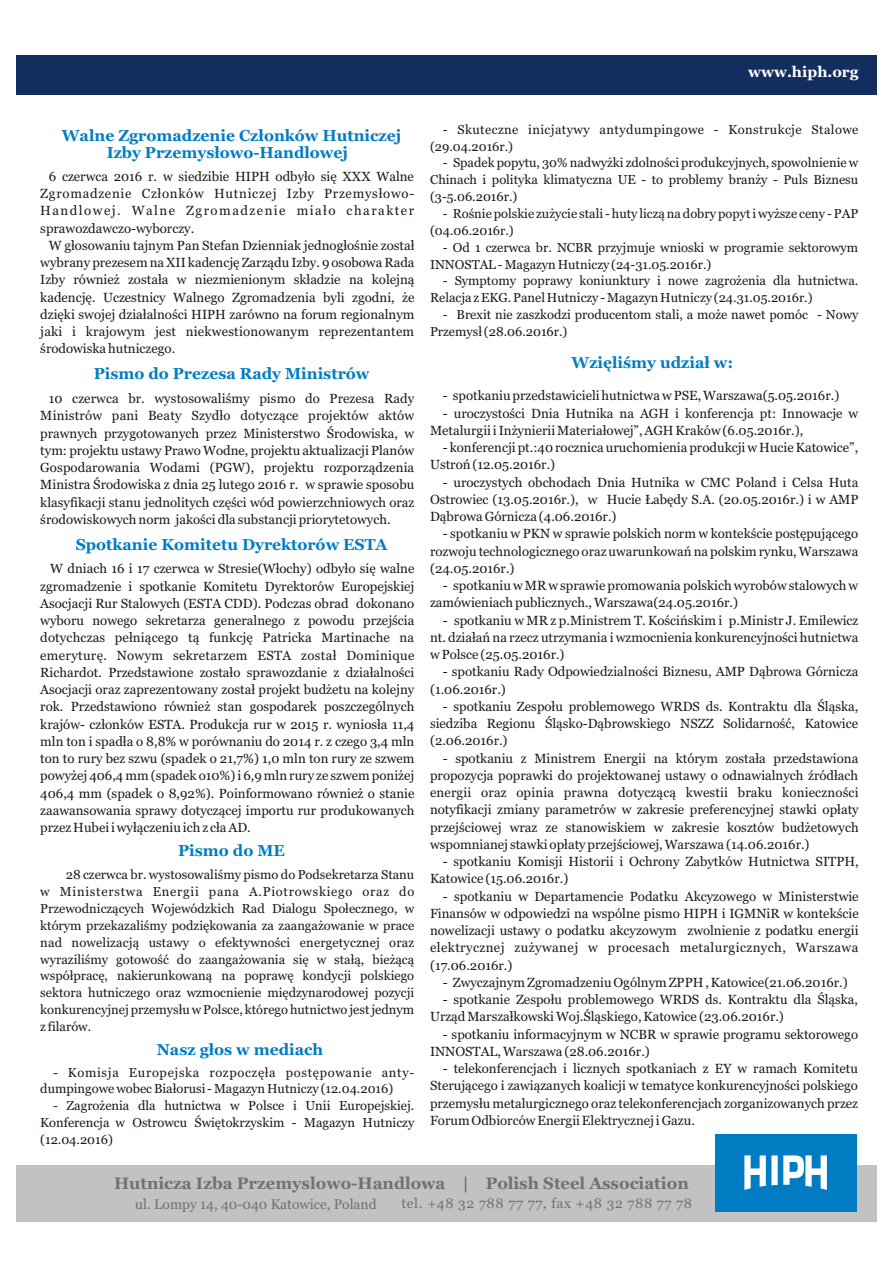
<style>
.page{position:relative;width:894px;height:1263px;background:#fff}
.page>*{position:absolute;margin:0;border:0;box-sizing:border-box;transform-origin:0 0}
.t1{font:700 16.65px "Georgia";color:#737070}
.t2{font:700 15.75px/17.5px "Georgia";color:#007dc2;text-align:center}
.t3{font:700 15px "Georgia";color:#fff}
.t4{font:13.8px "Georgia";letter-spacing:.05em;color:#737070}
.t5{font:13.8px "Georgia";color:#737070}
.t6{font:13.2px/17.2px "Georgia";color:#1f1a17;text-align:justify}
.t7{font:12.9px/16.8px "Georgia";color:#1f1a17}
.t8{font:12.9px/16.8px "Georgia";letter-spacing:.03em;color:#1f1a17}
</style>
<div class="page">
<div style="left:16px;top:1166px;width:861px;height:56px;background:#c2c2c2"></div>
<div style="left:715px;top:1134px;width:141px;height:77px;background:#007dc2"></div>
<div style="left:16px;top:55px;width:861px;height:40px;background:#122e5e"></div>
<svg style="left:744px;top:1155px;width:83px;height:35px"></svg>
<p class="t3" style="left:748px;top:66px;width:112px">www.hiph.org</p>
<p class="t2" style="left:62px;top:128px;width:341px">Walne Zgromadzenie Cz³onków Hutniczej<br>Izby Przemys³owo-Handlowej</p>
<p class="t6" style="left:40px;top:169px;width:376px;text-indent:9px">6 czerwca 2016 r. w siedzibie HIPH odby³o siê XXX Walne Zgromadzenie Cz³onków Hutniczej Izby Przemys³owo-Handlowej. Walne Zgromadzenie mia³o charakter sprawozdawczo-wyborczy.</p>
<p class="t6" style="left:40px;top:238px;width:376px;text-indent:9px">W g³osowaniu tajnym Pan Stefan Dzienniak jednog³oœnie zosta³ wybrany prezesem na XII kadencjê Zarz¹du Izby. 9 osobowa Rada Izby równie¿ zosta³a w niezmienionym sk³adzie na kolejn¹ kadencjê. Uczestnicy Walnego Zgromadzenia byli zgodni, ¿e dziêki swojej dzia³alnoœci HIPH zarówno na forum regionalnym jaki i krajowym jest niekwestionowanym reprezentantem œrodowiska hutniczego.</p>
<p class="t6" style="left:40px;top:391px;width:376px;text-indent:9px">10 czerwca br. wystosowaliœmy pismo do Prezesa Rady Ministrów pani Beaty Szyd³o dotycz¹ce projektów aktów prawnych przygotowanych przez Ministerstwo Œrodowiska, w tym: projektu ustawy Prawo Wodne, projektu aktualizacji Planów Gospodarowania Wodami (PGW), projektu rozporz¹dzenia Ministra Œrodowiska z dnia 25 lutego 2016 r. w sprawie sposobu klasyfikacji stanu jednolitych czêœci wód powierzchniowych oraz œrodowiskowych norm jakoœci dla substancji priorytetowych.</p>
<p class="t6" style="left:40px;top:561px;width:376px;text-indent:10px">W dniach 16 i 17 czerwca w Stresie(W³ochy) odby³o siê walne zgromadzenie i spotkanie Komitetu Dyrektorów Europejskiej Asocjacji Rur Stalowych (ESTA CDD). Podczas obrad dokonano wyboru nowego sekretarza generalnego z powodu przejœcia dotychczas pe³ni¹cego t¹ funkcjê Patricka Martinache na emeryturê. Nowym sekretarzem ESTA zosta³ Dominique Richardot. Przedstawione zosta³o sprawozdanie z dzia³alnoœci Asocjacji oraz zaprezentowany zosta³ projekt bud¿etu na kolejny rok. Przedstawiono równie¿ stan gospodarek poszczególnych krajów- cz³onków ESTA. Produkcja rur w 2015 r. wynios³a 11,4 mln ton i spad³a o 8,8% w porównaniu do 2014 r. z czego 3,4 mln ton to rury bez szwu (spadek o 21,7%) 1,0 mln ton rury ze szwem powy¿ej 406,4 mm (spadek o10%) i 6,9 mln rury ze szwem poni¿ej 406,4 mm (spadek o 8,92%). Poinformowano równie¿ o stanie zaawansowania sprawy dotycz¹cej importu rur produkowanych przez Hubei i wy³¹czeniu ich z c³a AD.</p>
<p class="t7" style="left:40px;top:867px;width:376px;text-align:justify;text-indent:26px">28 czerwca br. wystosowaliœmy pismo do Podsekretarza Stanu w Ministerstwa Energii pana A.Piotrowskiego oraz do Przewodnicz¹cych Wojewódzkich Rad Dialogu Spo³ecznego, w którym przekazaliœmy podziêkowania za zaanga¿owanie w prace nad nowelizacj¹ ustawy o efektywnoœci energetycznej oraz wyraziliœmy gotowoœæ do zaanga¿owania siê w sta³¹, bie¿¹c¹ wspó³pracê, nakierunkowan¹ na poprawê kondycji polskiego sektora hutniczego oraz wzmocnienie miêdzynarodowej pozycji konkurencyjnej przemys³u w Polsce, którego hutnictwo jest jednym z filarów.</p>
<p class="t7" style="left:40px;top:1065px;width:375px;text-indent:13px">- Komisja Europejska rozpoczê³a postêpowanie anty&shy;dumpingowe wobec Bia³orusi - Magazyn Hutniczy (12.04.2016)</p>
<p class="t7" style="left:40px;top:1098px;width:376px;text-align:justify;text-indent:13px">- Zagro¿enia dla hutnictwa w Polsce i Unii Europejskiej.<br>Konferencja w Ostrowcu Œwiêtokrzyskim - Magazyn Hutniczy (12.04.2016)</p>
<p class="t2" style="left:94px;top:366px;width:277px">Pismo do Prezesa Rady Ministrów</p>
<p class="t2" style="left:76px;top:537px;width:313px">Spotkanie Komitetu Dyrektorów ESTA</p>
<p class="t2" style="left:178px;top:843px;width:108px">Pismo do ME</p>
<p class="t2" style="left:157px;top:1042px;width:168px">Nasz g³os w mediach</p>
<p class="t8" style="left:430px;top:122px;width:430px;text-indent:13px">- Skuteczne inicjatywy antydumpingowe - Konstrukcje Stalowe (29.04.2016r.)</p>
<p class="t7" style="left:430px;top:156px;width:430px;text-align:justify;text-indent:13px">- Spadek popytu, 30% nadwy¿ki zdolnoœci produkcyjnych, spowolnienie w Chinach i polityka klimatyczna UE - to problemy bran¿y - Puls Biznesu (3-5.06.2016r.)</p>
<p class="t7" style="left:430px;top:206px;width:430px;text-indent:13px">- Roœnie polskie zu¿ycie stali - huty licz¹ na dobry popyt i wy¿sze ceny - PAP (04.06.2016r.)</p>
<p class="t7" style="left:430px;top:240px;width:430px;text-indent:13px">- Od 1 czerwca br. NCBR przyjmuje wnioski w programie sektorowym<br>INNOSTAL - Magazyn Hutniczy (24-31.05.2016r.)</p>
<p class="t7" style="left:430px;top:273px;width:430px;text-indent:13px">- Symptomy poprawy koniunktury i nowe zagro¿enia dla hutnictwa.<br>Relacja z EKG. Panel Hutniczy - Magazyn Hutniczy (24.31.05.2016r.)</p>
<p class="t7" style="left:430px;top:307px;width:430px;text-indent:13px">- Brexit nie zaszkodzi producentom stali, a mo¿e nawet pomóc - Nowy<br>Przemys³ (28.06.2016r.)</p>
<p class="t2" style="left:572px;top:355px;width:163px">Wziêliœmy udzia³ w:</p>
<p class="t6" style="left:443px;top:388px;width:398px">- spotkaniu przedstawicieli hutnictwa w PSE, Warszawa(5.05.2016r.)</p>
<p class="t6" style="left:430px;top:406px;width:430px;text-indent:13px">- uroczystoœci Dnia Hutnika na AGH i konferencja pt: Innowacje w<br>Metalurgii i In¿ynierii Materia³owej”, AGH Kraków (6.05.2016r.),</p>
<p class="t6" style="left:430px;top:440px;width:430px;text-indent:13px">- konferencji pt.:40 rocznica uruchomienia produkcji w Hucie Katowice”,<br>Ustroñ (12.05.2016r.)</p>
<p class="t6" style="left:430px;top:474px;width:430px;text-indent:13px">- uroczystych obchodach Dnia Hutnika w CMC Poland i Celsa Huta Ostrowiec (13.05.2016r.), w Hucie £abêdy S.A. (20.05.2016r.) i w AMP D¹browa Górnicza (4.06.2016r.)</p>
<p class="t6" style="left:430px;top:526px;width:430px;text-indent:13px">- spotkaniu w PKN w sprawie polskich norm w kontekœcie postêpuj¹cego rozwoju technologicznego oraz uwarunkowañ na polskim rynku, Warszawa (24.05.2016r.)</p>
<p class="t6" style="left:430px;top:578px;width:430px;text-indent:13px">- spotkaniu w MR w sprawie promowania polskich wyrobów stalowych w zamówieniach publicznych., Warszawa(24.05.2016r.)</p>
<p class="t6" style="left:430px;top:612px;width:430px;text-indent:13px">- spotkaniu w MR z p.Ministrem T. Koœciñskim i p.Ministr J. Emilewicz nt. dzia³añ na rzecz utrzymania i wzmocnienia konkurencyjnoœci hutnictwa w Polsce (25.05.2016r.)</p>
<p class="t6" style="left:430px;top:664px;width:430px;text-indent:13px">- spotkaniu Rady Odpowiedzialnoœci Biznesu, AMP D¹browa Górnicza (1.06.2016r.)</p>
<p class="t6" style="left:430px;top:699px;width:430px;text-indent:13px">- spotkaniu Zespo³u problemowego WRDS ds. Kontraktu dla Œl¹ska, siedziba Regionu Œl¹sko-D¹browskiego NSZZ Solidarnoœæ, Katowice (2.06.2016r.)</p>
<p class="t6" style="left:430px;top:750px;width:430px;text-indent:13px">- spotkaniu z Ministrem Energii na którym zosta³a przedstawiona propozycja poprawki do projektowanej ustawy o odnawialnych Ÿród³ach energii oraz opinia prawna dotycz¹c¹ kwestii braku koniecznoœci notyfikacji zmiany parametrów w zakresie preferencyjnej stawki op³aty przejœciowej wraz ze stanowiskiem w zakresie kosztów bud¿etowych wspomnianej stawki op³aty przejœciowej, Warszawa (14.06.2016r.)</p>
<p class="t6" style="left:430px;top:854px;width:430px;text-indent:13px">- spotkaniu Komisji Historii i Ochrony Zabytków Hutnictwa SITPH,<br>Katowice (15.06.2016r.)</p>
<p class="t6" style="left:430px;top:888px;width:430px;text-indent:13px">- spotkaniu w Departamencie Podatku Akcyzowego w Ministerstwie Finansów w odpowiedzi na wspólne pismo HIPH i IGMNiR w kontekœcie nowelizacji ustawy o podatku akcyzowym zwolnienie z podatku energii elektrycznej zu¿ywanej w procesach metalurgicznych, Warszawa (17.06.2016r.)</p>
<p class="t6" style="left:443px;top:975px;width:406px">- Zwyczajnym Zgromadzeniu Ogólnym ZPPH , Katowice(21.06.2016r.)</p>
<p class="t6" style="left:430px;top:992px;width:430px;text-indent:13px">- spotkanie Zespo³u problemowego WRDS ds. Kontraktu dla Œl¹ska,<br>Urz¹d Marsza³kowski Woj.Œl¹skiego, Katowice (23.06.2016r.)</p>
<p class="t6" style="left:430px;top:1026px;width:430px;text-indent:13px">- spotkaniu informacyjnym w NCBR w sprawie programu sektorowego<br>INNOSTAL, Warszawa (28.06.2016r.)</p>
<p class="t6" style="left:430px;top:1061px;width:430px;text-indent:13px">- telekonferencjach i licznych spotkaniach z EY w ramach Komitetu Steruj¹cego i zawi¹zanych koalicji w tematyce konkurencyjnoœci polskiego przemys³u metalurgicznego oraz telekonferencjach zorganizowanych przez Forum Odbiorców Energii Elektrycznej i Gazu.</p>
<p class="t1" style="left:114px;top:1177px;width:576px">Hutnicza Izba Przemyslowo-Handlowa | Polish Steel Association</p>
<p class="t5" style="left:135px;top:1199px;width:243px">ul. Lompy 14, 40-040 Katowice, Poland</p>
<p class="t4" style="left:402px;top:1198px;width:292px">tel. +48 32 788 77 77, fax +48 32 788 77 78</p>
</div>
